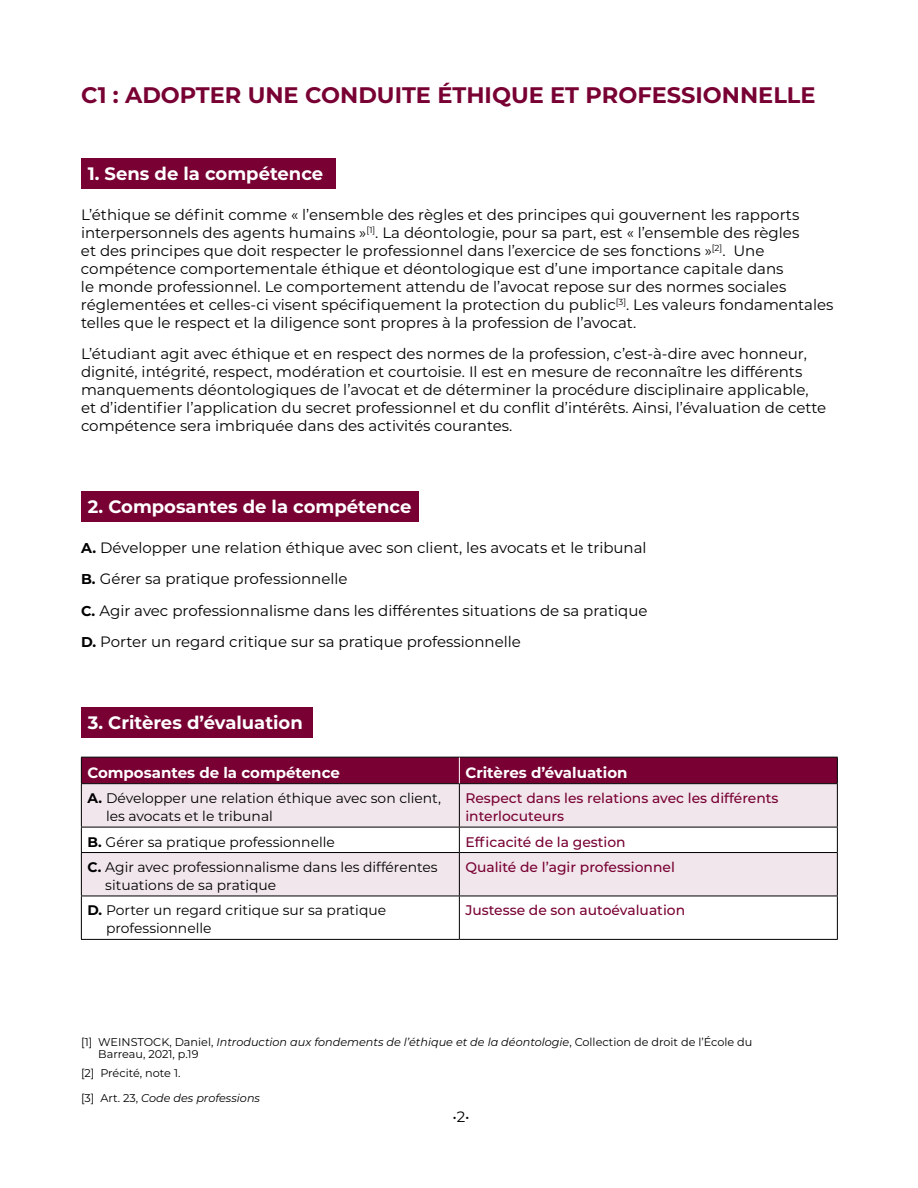
<style>
.page{position:relative;width:918px;height:1188px;background:#fff}
.page>*{position:absolute;margin:0;border:0;box-sizing:border-box;transform-origin:0 0}
.t1{font:700 22.5px "Montserrat";color:#780033}
.t2{font:700 18px "Montserrat";color:#fff}
.t3{font:15px/18px "Montserrat";color:#000}
.t4{font:700 15px "Montserrat";color:#fff}
.t5{font:13.8px/18px "Montserrat";color:#000}
.t6{font:500 13.8px/18px "Montserrat";color:#780033}
.t7{font:11.25px/12px "Montserrat";color:#000}
.s1{font-weight:700;font-size:14.25px}
.s2{font-weight:700}
.s3{font-style:italic}
</style>
<div class="page">
<div style="left:81px;top:158px;width:255px;height:30px;background:#780033"></div>
<div style="left:81px;top:491px;width:337px;height:30px;background:#780033"></div>
<div style="left:81px;top:707px;width:231px;height:30px;background:#780033"></div>
<svg style="left:82px;top:784px;width:755px;height:112px;fill:#f1e6eb"></svg>
<hr style="left:81px;top:784px;width:1px;height:43px;background:#000">
<hr style="left:459px;top:784px;width:1px;height:43px;background:#000">
<hr style="left:837px;top:784px;width:1px;height:43px;background:#000">
<hr style="left:81px;top:827px;width:378px;height:1px;background:#000">
<svg style="left:81px;top:827px;width:1px;height:25px"></svg>
<hr style="left:459px;top:827px;width:379px;height:1px;background:#000">
<svg style="left:459px;top:827px;width:1px;height:25px"></svg>
<svg style="left:837px;top:827px;width:1px;height:25px"></svg>
<hr style="left:81px;top:852px;width:378px;height:1px;background:#000">
<hr style="left:81px;top:853px;width:1px;height:43px;background:#000">
<hr style="left:459px;top:852px;width:379px;height:1px;background:#000">
<hr style="left:459px;top:853px;width:1px;height:43px;background:#000">
<hr style="left:837px;top:853px;width:1px;height:43px;background:#000">
<hr style="left:81px;top:896px;width:378px;height:1px;background:#000">
<hr style="left:81px;top:896px;width:1px;height:43px;background:#000">
<hr style="left:459px;top:896px;width:379px;height:1px;background:#000">
<hr style="left:459px;top:896px;width:1px;height:43px;background:#000">
<hr style="left:837px;top:896px;width:1px;height:43px;background:#000">
<hr style="left:81px;top:939px;width:378px;height:1px;background:#000">
<hr style="left:459px;top:939px;width:379px;height:1px;background:#000">
<svg style="left:81px;top:757px;width:757px;height:27px;background:#710131"></svg>
<h1 class="t1" style="left:81px;top:79px;width:736px">C1 : ADOPTER UNE CONDUITE ÉTHIQUE ET PROFESSIONNELLE</h1>
<p class="t2" style="left:88px;top:161px;width:237px">1. Sens de la compétence</p>
<p class="t3" style="left:81px;top:205px;width:754px">L’éthique se définit comme « l’ensemble des règles et des principes qui gouvernent les rapports interpersonnels des agents humains »<sup>[1]</sup>. La déontologie, pour sa part, est « l’ensemble des règles<br>et des principes que doit respecter le professionnel dans l’exercice de ses fonctions »<sup>[2]</sup>. Une compétence comportementale éthique et déontologique est d’une importance capitale dans<br>le monde professionnel. Le comportement attendu de l’avocat repose sur des normes sociales réglementées et celles-ci visent spécifiquement la protection du public<sup>[3]</sup>. Les valeurs fondamentales telles que le respect et la diligence sont propres à la profession de l’avocat.</p>
<p class="t3" style="left:81px;top:344px;width:747px">L’étudiant agit avec éthique et en respect des normes de la profession, c’est-à-dire avec honneur, dignité, intégrité, respect, modération et courtoisie. Il est en mesure de reconnaître les différents manquements déontologiques de l’avocat et de déterminer la procédure disciplinaire applicable, et d’identifier l’application du secret professionnel et du conflit d’intérêts. Ainsi, l’évaluation de cette compétence sera imbriquée dans des activités courantes.</p>
<p class="t2" style="left:88px;top:494px;width:325px">2. Composantes de la compétence</p>
<p class="t3" style="left:81px;top:531px;width:568px;line-height:31.5px"><span class="s1">A.</span> Développer une relation éthique avec son client, les avocats et le tribunal <span class="s1">B.</span> Gérer sa pratique professionnelle<br><span class="s1">C.</span> Agir avec professionnalisme dans les différentes situations de sa pratique <span class="s1">D.</span> Porter un regard critique sur sa pratique professionnelle</p>
<p class="t2" style="left:88px;top:710px;width:217px">3. Critères d’évaluation</p>
<p class="t4" style="left:87px;top:762px;width:254px">Composantes de la compétence</p>
<p class="t4" style="left:465px;top:762px;width:164px">Critères d’évaluation</p>
<p class="t5" style="left:106px;top:789px;width:337px;text-indent:-19px"><span class="s2">A.</span> Développer une relation éthique avec son client, les avocats et le tribunal</p>
<p class="t6" style="left:465px;top:789px;width:315px">Respect dans les relations avec les différents interlocuteurs</p>
<p class="t5" style="left:87px;top:832px;width:249px"><span class="s2">B.</span> Gérer sa pratique professionnelle</p>
<p class="t6" style="left:465px;top:832px;width:162px">Efficacité de la gestion</p>
<p class="t5" style="left:105px;top:858px;width:334px;text-indent:-18px"><span class="s2">C.</span> Agir avec professionnalisme dans les différentes situations de sa pratique</p>
<p class="t6" style="left:465px;top:858px;width:211px">Qualité de l’agir professionnel</p>
<p class="t5" style="left:106px;top:901px;width:282px;text-indent:-19px"><span class="s2">D.</span> Porter un regard critique sur sa pratique professionnelle</p>
<p class="t6" style="left:465px;top:901px;width:221px">Justesse de son autoévaluation</p>
<p class="t7" style="left:98px;top:1036px;width:656px;text-indent:-17px">[1] WEINSTOCK, Daniel, <span class="s3">Introduction aux fondements de l’éthique et de la déontologie</span>, Collection de droit de l’École du<br>Barreau, 2021, p.19</p>
<p class="t7" style="left:81px;top:1060px;width:181px;line-height:24.8px">[2] Précité, note 1.<br>[3] Art. 23, <span class="s3">Code des professions</span></p>
<p class="t3" style="left:453px;top:1107px;width:19px">•2•</p>
</div>
